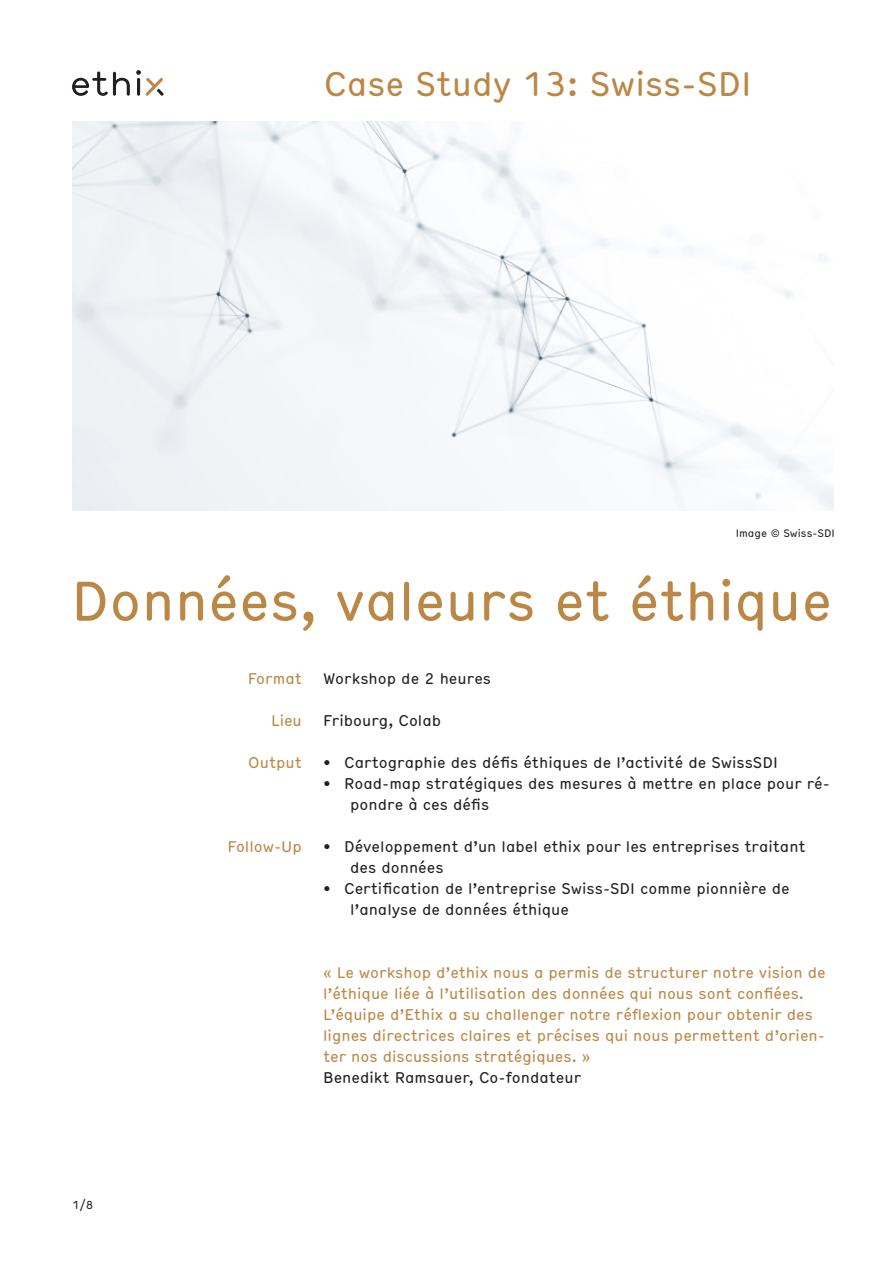
<style>
.page{position:relative;width:893px;height:1263px;background:#fff}
.page>*{position:absolute;margin:0;border:0;box-sizing:border-box;transform-origin:0 0}
.Case_Study_Titel{font:condensed 54px "Hermes";color:#bb8744}
.Body_Copy{font:condensed 33px "Hermes";color:#bb8744}
.Body_Copy-2{font:condensed 15px/21px "Hermes";color:#231f20}
.Body_Copy-3{font:condensed 15px/21px "Hermes";color:#bb8744}
.Gliederung_Titelseit{font:condensed 15px "Hermes";color:#bb8744}
.t1{font:condensed 11.25px "Hermes";color:#231f20}
.Gliederung_Titelseit-2{font:condensed 10.5px "Hermes";color:#231f20}
</style>
<div class="page">
<svg style="left:72px;top:70px;width:92px;height:26px"></svg>
<img style="left:72px;top:122px;width:761px;height:389px">
<p class="Body_Copy" style="left:324px;top:59px;width:429px">Case Study 13: Swiss-SDI</p>
<p class="Gliederung_Titelseit-2" style="left:736px;top:525px;width:101px">Image © Swiss-SDI</p>
<p class="Case_Study_Titel" style="left:71px;top:561px;width:763px">Données, valeurs et éthique</p>
<p class="t1" style="left:72px;top:1196px;width:23px">1/8</p>
<p class="Gliederung_Titelseit" style="left:248px;top:667px;width:56px">Format</p>
<p class="Gliederung_Titelseit" style="left:271px;top:709px;width:32px">Lieu</p>
<p class="Gliederung_Titelseit" style="left:248px;top:751px;width:55px">Output</p>
<p class="Gliederung_Titelseit" style="left:228px;top:835px;width:76px">Follow-Up</p>
<p class="Body_Copy-2" style="left:323px;top:667px;width:169px">Workshop de 2 heures</p>
<p class="Body_Copy-2" style="left:323px;top:709px;width:120px">Fribourg, Colab</p>
<p class="Body_Copy-2" style="left:323px;top:751px;width:456px">• Cartographie des défis éthiques de l’activité de SwissSDI</p>
<p class="Body_Copy-2" style="left:350px;top:772px;width:481px;text-indent:-27px">• Road-map stratégiques des mesures à mettre en place pour ré&shy;pondre à ces défis</p>
<p class="Body_Copy-2" style="left:350px;top:835px;width:457px;text-indent:-27px">• Développement d’un label ethix pour les entreprises traitant des données</p>
<p class="Body_Copy-2" style="left:350px;top:877px;width:441px;text-indent:-27px">• Certification de l’entreprise Swiss-SDI comme pionnière de l’analyse de données éthique</p>
<p class="Body_Copy-3" style="left:323px;top:961px;width:504px">« Le workshop d’ethix nous a permis de structurer notre vision de l’éthique liée à l’utilisation des données qui nous sont confiées.<br>L’équipe d’Ethix a su challenger notre réflexion pour obtenir des lignes directrices claires et précises qui nous permettent d’orien&shy;ter nos discussions stratégiques. »</p>
<p class="Body_Copy-2" style="left:323px;top:1066px;width:260px">Benedikt Ramsauer, Co-fondateur</p>
</div>
